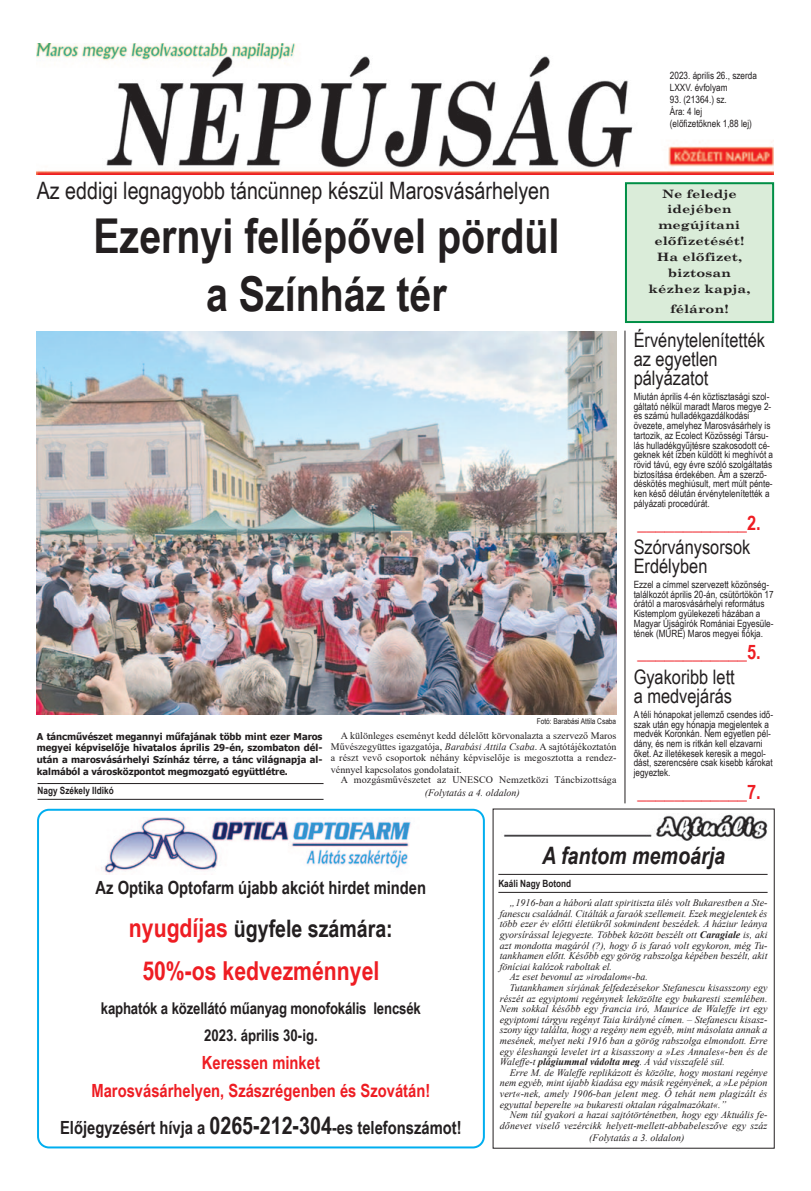
<style>
.page{position:relative;width:811px;height:1191px;background:#fff}
.page>*{position:absolute;margin:0;border:0;box-sizing:border-box;transform-origin:0 0}
.t1{font:700 48px/57.6px "Arial Narrow";color:#231f20;text-align:center}
.t2{font:700 26.1px "Arial Narrow";color:#ee1d23}
.t3{font:700 24.1px "Arial Narrow";color:#231f20}
.t4{font:24px "Arial Narrow";color:#231f20}
.t5{font:italic 700 24px "Arial Narrow";color:#231f20}
.t6{font:20px/18.7px "Arial Narrow";color:#231f20}
.t7{font:700 20px "Arial Narrow";color:#ee1d23}
.t8{font:700 18.2px "Arial Narrow";color:#231f20}
.t9{font:700 18.2px/27.8px "Arial Narrow";color:#ee1d23;text-align:center}
.t10{font:700 16.2px/27.8px "Arial Narrow";letter-spacing:-.01em;color:#231f20;text-align:center}
.t11{font:700 11.6px/15.9px "Century Schoolbook";color:#231f20;text-align:center;scale:1.25 1}
.t12{font:italic 10px "Times New Roman";color:#231f20}
.t13{font:10px/9.7px "Arial Narrow";color:#231f20}
.t14{font:10px/11.1px "Times New Roman";letter-spacing:.01em;color:#231f20;text-align:justify}
.t15{font:700 10px "Arial Narrow";color:#231f20}
.t16{font:700 9.5px/11.9px "Tahoma";letter-spacing:-.005em;color:#231f20;text-align:justify}
.t17{font:8px "Arial Narrow";color:#231f20}
.s1{font-style:italic}
.s2{font-size:26.1px;color:#ee1d23}
.s3{font-size:24.2px}
.s4{font-weight:700}
</style>
<div class="page">
<img style="left:37px;top:44px;width:737px;height:130px">
<hr style="left:38px;top:799px;width:285px;height:1px;background:#231f20">
<hr style="left:38px;top:783px;width:285px;height:1px;background:#231f20">
<hr style="left:498px;top:892px;width:269px;height:1px;background:#231f20">
<hr style="left:498px;top:874px;width:269px;height:1px;background:#231f20">
<div style="left:627px;top:184px;width:145px;height:137px;background:#daecd9"></div>
<div style="left:625px;top:182px;width:149px;height:141px;border:2px solid #008f46"></div>
<img style="left:503px;top:814px;width:265px;height:26px">
<hr style="left:625px;top:331px;width:1px;height:472px;background:#231f20">
<img style="left:37px;top:331px;width:580px;height:383px">
<svg style="left:37px;top:808px;width:448px;height:340px"></svg>
<div style="left:48px;top:816px;width:428px;height:59px;background:#fff"></div>
<img style="left:101px;top:817px;width:310px;height:57px">
<p class="t13" style="left:670px;top:69px;width:89px;line-height:12px">2023. április 26., szerda<br>LXXV. évfolyam</p>
<p class="t13" style="left:670px;top:93px;width:84px;line-height:12px">93. (21364.) sz.<br>Ára: 4 lej (előfizetőknek 1,88 lej)</p>
<h3 class="t4" style="left:37px;top:176px;width:515px">Az eddigi legnagyobb táncünnep készül Marosvásárhelyen</h3>
<h1 class="t1" style="left:93px;top:207px;width:467px">Ezernyi fellépővel pördül a Színház tér</h1>
<p class="t17" style="left:537px;top:717px;width:81px">Fotó: Barabási Attila Csaba</p>
<p class="t16" style="left:37px;top:730px;width:287px">A táncművészet megannyi műfajának több mint ezer Maros megyei képviselője hivatalos április 29-én, szombaton dél&shy;után a marosvásárhelyi Színház térre, a tánc világnapja al&shy;kalmából a városközpontot megmozgató együttlétre.</p>
<p class="t14" style="left:331px;top:730px;width:287px;text-indent:10px">A különleges eseményt kedd délelőtt körvonalazta a szervező Maros Művészegyüttes igazgatója, <span class="s1">Barabási Attila Csaba</span>. A sajtótájékoztatón a részt vevő csoportok néhány képviselője is megosztotta a rendez&shy;vénnyel kapcsolatos gondolatait.</p>
<p class="t14" style="left:341px;top:774px;width:277px">A mozgásművészetet az UNESCO Nemzetközi Táncbizottsága</p>
<p class="t15" style="left:38px;top:784px;width:78px">Nagy Székely Ildikó</p>
<p class="t12" style="left:425px;top:787px;width:96px">(Folytatás a 4. oldalon)</p>
<p class="t11" style="left:648px;top:185px;width:83px">Ne feledje idejében megújítani előfizetését!<br>Ha előfizet, biztosan kézhez kapja,</p>
<p class="t11" style="left:670px;top:300px;width:48px">féláron!</p>
<h3 class="t6" style="left:633px;top:330px;width:133px">Érvénytelenítették az egyetlen pályázatot</h3>
<p class="t13" style="left:633px;top:391px;width:141px">Miután április 4-én köztisztasági szol&shy;gáltató nélkül maradt Maros megye 2- es számú hulladékgazdálkodási övezete, amelyhez Marosvásárhely is tartozik, az Ecolect Közösségi Társu&shy;lás hulladékgyűjtésre szakosodott cé&shy;geknek két ízben küldött ki meghívót a rövid távú, egy évre szóló szolgáltatás biztosítása érdekében. Ám a szerző&shy;déskötés meghiúsult, mert múlt pénte&shy;ken késő délután érvénytelenítették a pályázati procedúrát.</p>
<h3 class="t7" style="left:637px;top:511px;width:125px">____________2.</h3>
<h3 class="t6" style="left:633px;top:537px;width:118px">Szórványsorsok<br>Erdélyben</h3>
<p class="t13" style="left:633px;top:579px;width:141px">Ezzel a címmel szervezett közönség&shy;találkozót április 20-án, csütörtökön 17 órától a marosvásárhelyi református Kistemplom gyülekezeti házában a Magyar Újságírók Romániai Egyesüle&shy;tének (MÚRE) Maros megyei fiókja.</p>
<h3 class="t7" style="left:637px;top:641px;width:125px">____________5.</h3>
<h3 class="t6" style="left:633px;top:667px;width:103px">Gyakoribb lett a medvejárás</h3>
<p class="t13" style="left:633px;top:709px;width:141px">A téli hónapokat jellemző csendes idő&shy;szak után egy hónapja megjelentek a medvék Koronkán. Nem egyetlen pél&shy;dány, és nem is ritkán kell elzavarni őket. Az illetékesek keresik a megol&shy;dást, szerencsére csak kisebb károkat jegyeztek.</p>
<h3 class="t7" style="left:637px;top:780px;width:125px">____________7.</h3>
<h3 class="t8" style="left:96px;top:876px;width:332px">Az Optika Optofarm újabb akciót hirdet minden</h3>
<h3 class="t3" style="left:129px;top:914px;width:265px"><span class="s2">nyugdíjas</span> ügyfele számára:</h3>
<h2 class="t2" style="left:142px;top:955px;width:238px">50%-os kedvezménnyel</h2>
<h3 class="t10" style="left:101px;top:994px;width:321px">kaphatók a közellátó műanyag monofokális lencsék<br>2023. április 30-ig.</h3>
<h3 class="t9" style="left:91px;top:1048px;width:340px">Keressen minket<br>Marosvásárhelyen, Szászrégenben és Szovátán!</h3>
<h3 class="t8" style="left:60px;top:1117px;width:403px">Előjegyzésért hívja a <span class="s3">0265-212-304</span>-es telefonszámot!</h3>
<h3 class="t5" style="left:542px;top:841px;width:184px">A fantom memoárja</h3>
<p class="t12" style="left:510px;top:897px;width:259px">„1916-ban a háború alatt spiritiszta ülés volt Bukarestben a Ste-</p>
<p class="t12" style="left:500px;top:907px;width:269px">fanescu családnál. Citálták a faraók szellemeit. Ezek megjelentek és</p>
<p class="t12" style="left:500px;top:918px;width:269px">több ezer év előtti életükről sokmindent beszédek. A háziur leánya</p>
<p class="t12" style="left:500px;top:929px;width:269px">gyorsírással lejegyezte. Többek között beszélt ott <span class="s4">Caragiale</span> is, aki</p>
<p class="t12" style="left:500px;top:939px;width:269px">azt mondotta magáról (?), hogy ő is faraó volt egykoron, még Tu-</p>
<p class="t12" style="left:500px;top:950px;width:269px">tankhamen előtt. Később egy görög rabszolga képében beszélt, akit</p>
<p class="t12" style="left:500px;top:960px;width:114px">föníciai kalózok raboltak el.</p>
<p class="t12" style="left:510px;top:971px;width:140px">Az eset bevonul az »irodalom«-ba.</p>
<p class="t12" style="left:510px;top:982px;width:259px">Tutankhamen sírjának felfedezésekor Stefanescu kisasszony egy</p>
<p class="t12" style="left:500px;top:992px;width:269px">részét az egyiptomi regénynek leközölte egy bukaresti szemlében.</p>
<p class="t12" style="left:500px;top:1003px;width:269px">Nem sokkal később egy francia iró, Maurice de Waleffe irt egy</p>
<p class="t12" style="left:500px;top:1013px;width:269px">egyiptomi tárgyu regényt Taia királyné címen. – Stefanescu kisasz-</p>
<p class="t12" style="left:500px;top:1024px;width:269px">szony úgy találta, hogy a regény nem egyéb, mint másolata annak a</p>
<p class="t12" style="left:500px;top:1035px;width:269px">mesének, melyet neki 1916 ban a görög rabszolga elmondott. Erre</p>
<p class="t12" style="left:500px;top:1045px;width:269px">egy éleshangú levelet irt a kisasszony a »Les Annales«-ben és de</p>
<p class="t12" style="left:500px;top:1056px;width:227px">Waleffe-t <span class="s4">plágiummal vádolta meg</span>. A vád visszafelé sül.</p>
<p class="t12" style="left:510px;top:1066px;width:259px">Erre M. de Waleffe replikázott és közölte, hogy mostani regénye</p>
<p class="t12" style="left:500px;top:1077px;width:269px">nem egyéb, mint újabb kiadása egy másik regényének, a »Le pépion</p>
<p class="t12" style="left:500px;top:1088px;width:269px">vert«-nek, amely 1906-ban jelent meg. Ő tehát nem plagizált és</p>
<p class="t12" style="left:500px;top:1098px;width:228px">egyuttal beperelte »a bukaresti oktalan rágalmazókat«.”</p>
<p class="t12" style="left:510px;top:1109px;width:259px">Nem túl gyakori a hazai sajtótörténetben, hogy egy Aktuális fe-</p>
<p class="t12" style="left:500px;top:1119px;width:269px">dőnevet viselő vezércikk helyett-mellett-abbabeleszőve egy száz</p>
<p class="t12" style="left:589px;top:1132px;width:96px">(Folytatás a 3. oldalon)</p>
<p class="t15" style="left:498px;top:878px;width:74px">Kaáli Nagy Botond</p>
</div>
